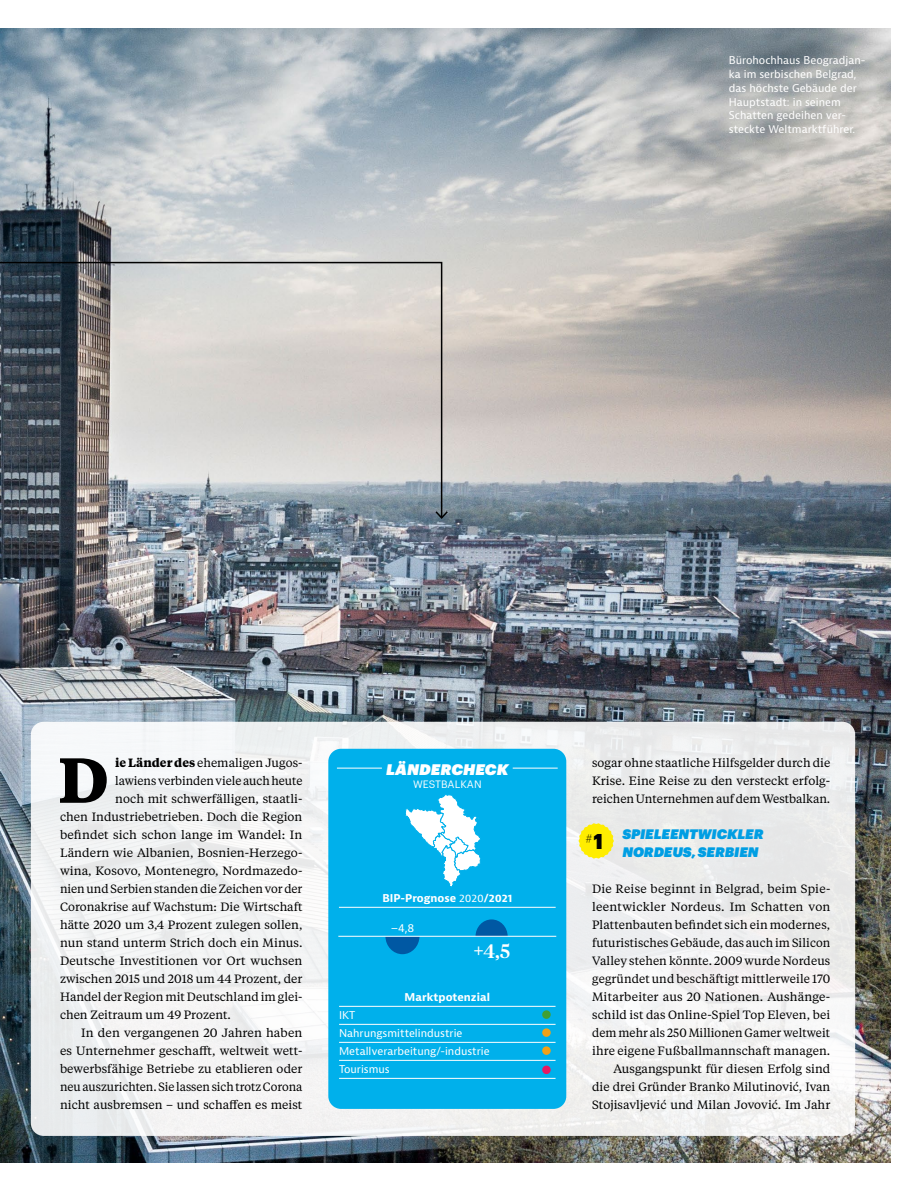
<style>
.page{position:relative;width:919px;height:1191px;background:#fff}
.page>*{position:absolute;margin:0;border:0;box-sizing:border-box;transform-origin:0 0}
.t1{font:700 63.3px "Tiempos Text";color:#000}
.t2{font:500 19.5px "Tiempos Headline";color:#fff}
.t3{font:italic 15px "Graphik Super";letter-spacing:.005em;color:#fff}
.t4{font:italic 13.5px/18px "Graphik Super";letter-spacing:-.005em;color:#009ee3}
.t5{font:italic 200 13.5px "Graphik";color:#000}
.t6{font:12px/18px "Tiempos Text";letter-spacing:.005em;color:#000;text-align:justify}
.t7{font:11.25px "Bernina Sans";color:#fff}
.t8{font:10.5px/13.8px "Bernina Sans";color:#fff}
.t9{font:700 10.5px "Bernina Sans";color:#fff}
.t10{font:10.5px "Graphik";letter-spacing:.005em;color:#fff}
.s1{font-weight:700}
.s2{font-weight:400}
.s3{font-weight:900;font-style:normal;font-size:21px}
</style>
<div class="page">
<img style="left:0;top:28px;width:890px;height:1134px">
<div style="left:31px;top:721px;width:824px;height:414px;background:#f1f2f2;border-radius:13px"></div>
<div style="left:328px;top:748px;width:238px;height:360px;background:#00b0eb;border-radius:13px"></div>
<hr style="left:339px;top:1006px;width:216px;height:1px;background:#fff">
<hr style="left:339px;top:1024px;width:216px;height:1px;background:#fff">
<hr style="left:339px;top:1042px;width:216px;height:1px;background:#fff">
<hr style="left:339px;top:1060px;width:216px;height:1px;background:#fff">
<hr style="left:339px;top:1078px;width:216px;height:1px;background:#fff">
<div style="left:542px;top:1010px;width:8px;height:8px;background:#419f33;border-radius:50%"></div>
<div style="left:542px;top:1028px;width:8px;height:8px;background:#f2a117;border-radius:50%"></div>
<div style="left:542px;top:1046px;width:8px;height:8px;background:#f2a117;border-radius:50%"></div>
<div style="left:542px;top:1065px;width:8px;height:9px;background:#e71963;border-radius:50%"></div>
<hr style="left:339px;top:907px;width:216px;height:1px;background:#fff">
<svg style="left:475px;top:919px;width:32px;height:17px"></svg>
<hr style="left:337px;top:767px;width:220px;height:1px;background:#fff">
<div style="left:382px;top:760px;width:130px;height:9px;background:#00b0eb"></div>
<svg style="left:385px;top:937px;width:34px;height:17px"></svg>
<hr style="left:338px;top:936px;width:218px;height:1px;background:#fff">
<svg style="left:0;top:261px;width:443px;height:258px;background:#aeafb0"></svg>
<svg style="left:434px;top:510px;width:15px;height:10px"></svg>
<svg style="left:578px;top:823px;width:35px;height:35px"></svg>
<svg style="left:405px;top:794px;width:76px;height:93px"></svg>
<p class="t8" style="left:729px;top:53px;width:138px">Bürohochhaus Beogradjan&shy;ka im serbischen Belgrad, das höchste Gebäude der<br>Hauptstadt: in seinem<br>Schatten gedeihen ver&shy;steckte Weltmarktführer.</p>
<h1 class="t1" style="left:58px;top:735px;width:52px">D</h1>
<p class="t6" style="left:115px;top:753px;width:189px"><span class="s1">ie Länder des</span> ehemaligen Jugos-</p>
<p class="t6" style="left:115px;top:771px;width:189px">lawiens verbinden viele auch heute</p>
<p class="t6" style="left:115px;top:789px;width:189px">noch mit schwerfälligen, staatli-</p>
<p class="t6" style="left:60px;top:807px;width:244px">chen Industriebetrieben. Doch die Region</p>
<p class="t6" style="left:60px;top:825px;width:244px">befindet sich schon lange im Wandel: In</p>
<p class="t6" style="left:60px;top:843px;width:244px">Ländern wie Albanien, Bosnien-Herzego-</p>
<p class="t6" style="left:60px;top:861px;width:244px">wina, Kosovo, Montenegro, Nordmazedo-</p>
<p class="t6" style="left:60px;top:879px;width:244px">nien und Serbien standen die Zeichen vor der</p>
<p class="t6" style="left:60px;top:897px;width:244px">Coronakrise auf Wachstum: Die Wirtschaft</p>
<p class="t6" style="left:60px;top:915px;width:244px">hätte 2020 um 3,4 Prozent zulegen sollen,</p>
<p class="t6" style="left:60px;top:933px;width:244px">nun stand unterm Strich doch ein Minus.</p>
<p class="t6" style="left:60px;top:951px;width:244px">Deutsche Investitionen vor Ort wuchsen</p>
<p class="t6" style="left:60px;top:969px;width:244px">zwischen 2015 und 2018 um 44 Prozent, der</p>
<p class="t6" style="left:60px;top:987px;width:244px">Handel der Region mit Deutschland im glei-</p>
<p class="t6" style="left:60px;top:1005px;width:172px">chen Zeitraum um 49 Prozent.</p>
<p class="t6" style="left:81px;top:1023px;width:223px">In den vergangenen 20 Jahren haben</p>
<p class="t6" style="left:60px;top:1041px;width:244px">es Unternehmer geschafft, weltweit wett-</p>
<p class="t6" style="left:60px;top:1059px;width:244px">bewerbsfähige Betriebe zu etablieren oder</p>
<p class="t6" style="left:60px;top:1077px;width:244px">neu auszurichten. Sie lassen sich trotz Corona</p>
<p class="t6" style="left:60px;top:1095px;width:244px">nicht ausbremsen – und schaffen es meist</p>
<p class="t3" style="left:386px;top:758px;width:124px">LÄNDERCHECK</p>
<p class="t10" style="left:413px;top:776px;width:70px">WESTBALKAN</p>
<p class="t9" style="left:382px;top:891px;width:131px">BIP-Prognose <span class="s2">2020</span>/2021</p>
<h2 class="t2" style="left:473px;top:938px;width:38px">+4,5</h2>
<p class="t7" style="left:390px;top:920px;width:25px">–4,8</p>
<p class="t9" style="left:404px;top:990px;width:87px">Marktpotenzial</p>
<p class="t8" style="left:339px;top:1006px;width:152px;line-height:18px">IKT<br>Nahrungsmittelindustrie<br>Metallverarbeitung/-industrie<br>Tourismus</p>
<p class="t6" style="left:592px;top:753px;width:240px">sogar ohne staatliche Hilfsgelder durch die Krise. Eine Reise zu den versteckt erfolg&shy;reichen Unternehmen auf dem Westbalkan.</p>
<p class="t4" style="left:622px;top:823px;width:143px">SPIELEENTWICKLER<br>NORDEUS, SERBIEN</p>
<p class="t6" style="left:592px;top:879px;width:240px;text-align:right">Die Reise beginnt in Belgrad, beim Spie&shy;leentwickler Nordeus. Im Schatten von Plattenbauten befindet sich ein modernes, futuristisches Gebäude, das auch im Silicon Valley stehen könnte. 2009 wurde Nordeus gegründet und beschäftigt mittlerweile 170<br>Mitarbeiter aus 20 Nationen. Aushänge&shy;schild ist das Online-Spiel Top Eleven, bei dem mehr als 250 Millionen Gamer weltweit ihre eigene Fußballmannschaft managen.<br>Ausgangspunkt für diesen Erfolg sind<br>die drei Gründer Branko Milutinović, Ivan Stojisavljević und Milan Jovović. Im Jahr</p>
<p class="t5" style="left:585px;top:829px;width:19px"># <span class="s3">1</span></p>
</div>
